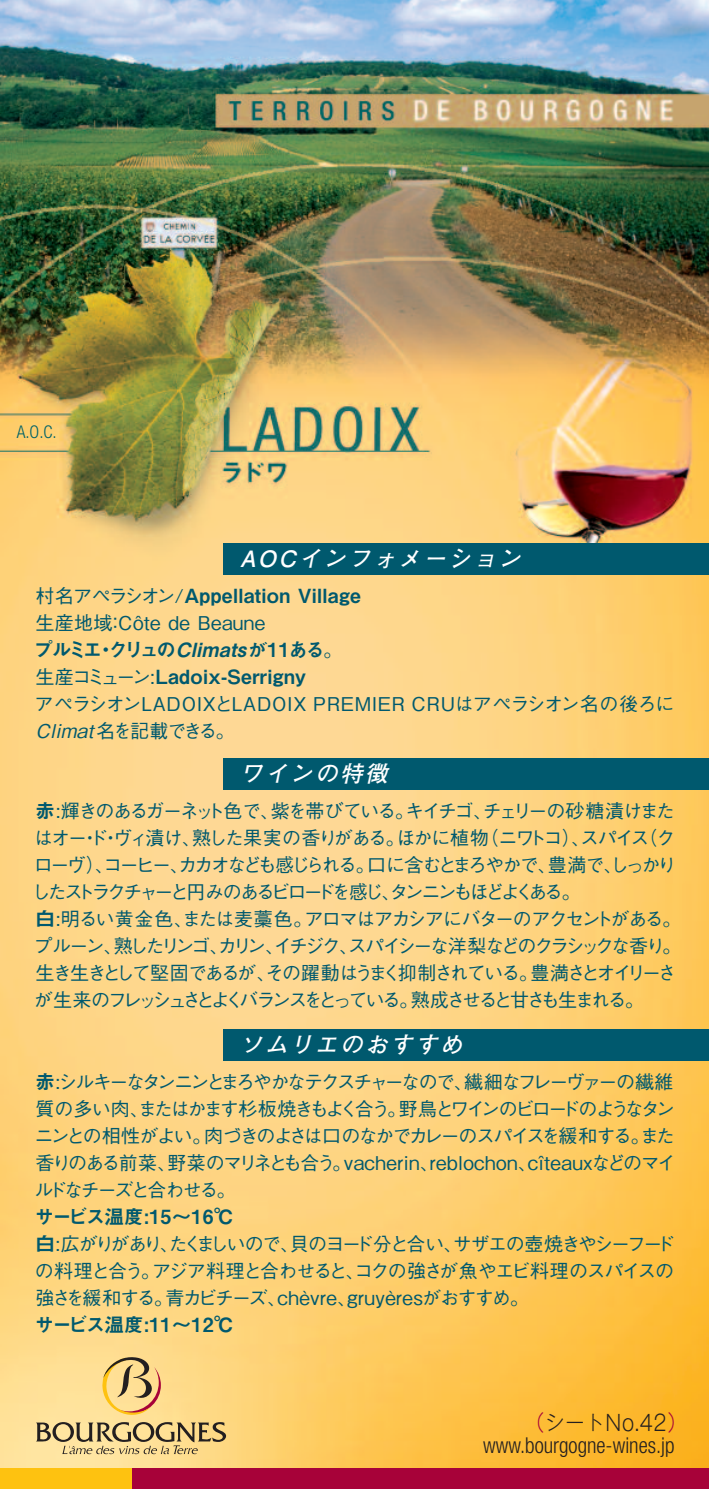
<style>
.page{position:relative;width:709px;height:1489px;background:#fff}
.page>*{position:absolute;margin:0;border:0;box-sizing:border-box;transform-origin:0 0}
.t1{font:italic 700 22.5px "Futo Go B101 Pro";color:#fff}
.t2{font:22.5px "Got MB101 Std Lig KS";color:#231f20;scale:.9 1}
.t3{font:300 condensed 22px "Helvetica Neue";color:#231f20}
.t4{font:19.5px/27px "Midashi Go Pro MB31";letter-spacing:.015em;color:#00596e}
.t5{font:19.5px "Midashi Go Pro MB31";letter-spacing:-.05em;color:#00596e}
.t6{font:500 19px/27px "Gothic BBB Pro";letter-spacing:-.13em;color:#00596e}
.t7{font:500 19px/27px "Gothic BBB Pro";letter-spacing:-.105em;color:#00596e}
.t8{font:500 19px/27px "Gothic BBB Pro";letter-spacing:.025em;color:#00596e}
.t9{font:500 19px "Gothic BBB Pro";letter-spacing:.02em;color:#00596e}
.t10{font:300 condensed 17.5px "Helvetica Neue";color:#006268}
.s1{font-family:"Gothic BBB Pro";font-weight:500;font-size:19px}
.s2{font-style:italic}
.s3{font-family:"Midashi Go Pro MB31";font-weight:400;font-size:19.5px}
.s4{color:#a70239}
</style>
<div class="page">
<img style="left:0;top:0;width:709px;height:1467px">
<div style="left:223px;top:543px;width:486px;height:31px;background:#00596e"></div>
<div style="left:223px;top:759px;width:486px;height:31px;background:#00596e"></div>
<div style="left:223px;top:1029px;width:486px;height:31px;background:#00596e"></div>
<div style="left:0;top:1467px;width:578px;height:21px;background:#fec210"></div>
<div style="left:132px;top:1467px;width:577px;height:21px;background:#a70239"></div>
<svg style="left:36px;top:1356px;width:190px;height:97px;background:#e6c884"></svg>
<p class="t10" style="left:17px;top:425px;width:42px">A.O.C.</p>
<p class="t1" style="left:240px;top:540px;width:289px">AOCインフォメーション</p>
<p class="t4" style="left:35px;top:579px;width:327px"><span class="s1">村名アペラシオン/</span>Appellation Village</p>
<p class="t9" style="left:35px;top:607px;width:231px">生産地域：Côte de Beaune</p>
<p class="t4" style="left:33px;top:633px;width:310px">プルミエ・クリュの<span class="s2">Climats</span>が1 1 ある<span class="s1">。生産コミューン:</span>Ladoix-Serrigny</p>
<p class="t8" style="left:35px;top:687px;width:641px">アペラシオンLADOIXとLADOIX PREMIER CRUはアペラシオン名の後ろに<br><span class="s2">Climat</span>名を記載できる。</p>
<p class="t1" style="left:240px;top:755px;width:155px">ワインの特徴</p>
<p class="t6" style="left:31px;top:795px;width:651px"><span class="s3">赤</span>:輝きのあるガーネット色で、紫を帯びている。キイチゴ、チェリーの砂糖漬けまたはオー・ド・ヴィ漬け、熟した果実の香りがある。ほかに植物（ニワトコ）、スパイス（クローヴ）、コーヒー、カカオなども感じられる。口に含むとまろやかで、豊満で、しっかりしたストラクチャーと円みのあるビロードを感じ、タンニンもほどよくある。<br><span class="s3">白</span>:明るい黄金色、または麦藁色。アロマはアカシアにバターのアクセントがある。プルーン、熟したリンゴ、カリン、イチジク、スパイシーな洋梨などのクラシックな香り。生き生きとして堅固であるが、その躍動はうまく抑制されている。豊満さとオイリーさが生来のフレッシュさとよくバランスをとっている。熟成させると甘さも生まれる。</p>
<p class="t1" style="left:240px;top:1026px;width:230px">ソムリエのおすすめ</p>
<p class="t7" style="left:34px;top:1065px;width:643px"><span class="s3">赤</span>:シルキーなタンニンとまろやかなテクスチャーなので、繊細なフレーヴァーの繊維質の多い肉、またはかます杉板焼きもよく合う。野鳥とワインのビロードのようなタンニンとの相性がよい。肉づきのよさは口のなかでカレーのスパイスを緩和する。また香りのある前菜、野菜のマリネとも合う。vacherin、reblochon、cîteauxなどのマイルドなチーズと合わせる。</p>
<p class="t5" style="left:35px;top:1200px;width:200px">サービス温度:15～16℃</p>
<p class="t7" style="left:35px;top:1227px;width:641px;text-align:justify"><span class="s3">白</span>:広がりがあり、たくましいので、貝のヨード分と合い、サザエの壺焼きやシーフードの料理と合う。アジア料理と合わせると、コクの強さが魚やエビ料理のスパイスの強さを緩和する。青カビチーズ、chèvre、gruyèresがおすすめ。</p>
<p class="t5" style="left:35px;top:1308px;width:200px">サービス温度:11～12℃</p>
<p class="t2" style="left:524px;top:1405px;width:183px"><span class="s4">（</span>シートNo.42<span class="s4">）</span></p>
<p class="t3" style="left:483px;top:1437px;width:193px">www.bourgogne-wines.jp</p>
</div>
